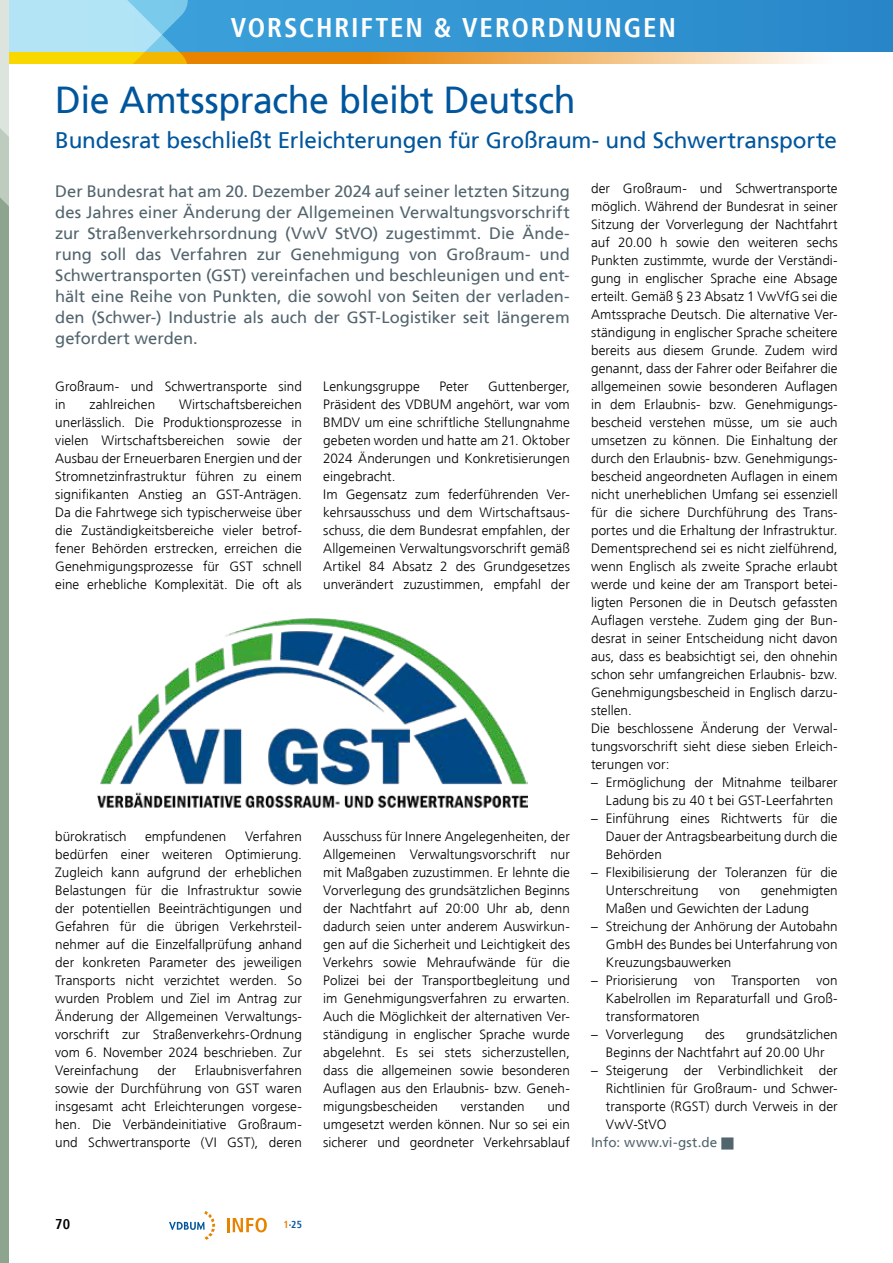
<style>
.page{position:relative;width:893px;height:1263px;background:#fff}
.page>*{position:absolute;margin:0;border:0;box-sizing:border-box;transform-origin:0 0}
.t1{font:37.5px "Frutiger LT";letter-spacing:-.01em;color:#00569d;scale:.95 1}
.t2{font:700 condensed 27px "Frutiger LT";letter-spacing:.07em;color:#fff}
.t3{font:22.5px "Frutiger LT";letter-spacing:-.01em;color:#00569d}
.t4{font:16.5px/21px "Frutiger LT";color:#52646d;text-align:justify}
.t5{font:700 condensed 14.25px "Frutiger LT";color:#000}
.t6{font:300 13.5px/18px "Frutiger LT";letter-spacing:.005em;color:#000;text-align:justify}
.t7{font:13.5px "Frutiger LT";letter-spacing:.01em;color:#52646d}
.t8{font:700 condensed 10.2px "Frutiger LT";color:#00569d}
.s1{color:#e88300}
</style>
<div class="page">
<svg style="left:169px;top:1211px;width:46px;height:29px"></svg>
<svg style="left:227px;top:1218px;width:40px;height:14px"></svg>
<svg style="left:190px;top:51px;width:703px;height:12px"></svg>
<div style="left:0;top:0;width:893px;height:51px;background:linear-gradient(to bottom,#3294d1,#3294d1)"></div>
<div style="left:0;top:0;width:9px;height:1263px;background:#8da48f"></div>
<svg style="left:0;top:0;width:190px;height:206px"></svg>
<img style="left:98px;top:618px;width:429px;height:190px">
<h2 class="t2" style="left:231px;top:12px;width:446px">VORSCHRIFTEN &amp; VERORDNUNGEN</h2>
<h1 class="t1" style="left:55px;top:78px;width:549px">Die Amtssprache bleibt Deutsch</h1>
<h3 class="t3" style="left:55px;top:127px;width:783px">Bundesrat beschließt Erleichterungen für Großraum- und Schwertransporte</h3>
<p class="t4" style="left:55px;top:181px;width:516px">Der Bundesrat hat am 20. Dezember 2024 auf seiner letzten Sitzung des Jahres einer Änderung der Allgemeinen Verwaltungsvorschrift zur Straßenverkehrsordnung (VwV StVO) zugestimmt. Die Ände&shy;rung soll das Verfahren zur Genehmigung von Großraum- und Schwertransporten (GST) vereinfachen und beschleunigen und ent&shy;hält eine Reihe von Punkten, die sowohl von Seiten der verladen&shy;den (Schwer-) Industrie als auch der GST-Logistiker seit längerem gefordert werden.</p>
<p class="t6" style="left:55px;top:378px;width:248px">Großraum- und Schwertransporte sind in</p>
<p class="t6" style="left:55px;top:396px;width:248px;text-indent:124px">Wirtschaftsbereichen unerlässlich. Die Produktionsprozesse in vielen Wirtschaftsbereichen sowie der Ausbau der Erneuerbaren Energien und der Stromnetzinfrastruktur führen zu einem signifikanten Anstieg an GST-Anträgen.<br>Da die Fahrtwege sich typischerweise über die Zuständigkeitsbereiche vieler betrof&shy;fener Behörden erstrecken, erreichen die Genehmigungsprozesse für GST schnell eine erhebliche Komplexität. Die oft als</p>
<p class="t6" style="left:90px;top:396px;width:67px">zahlreichen</p>
<p class="t6" style="left:323px;top:378px;width:248px;text-align:left;text-indent:165px">Guttenberger, Präsident des VDBUM angehört, war vom BMDV um eine schriftliche Stellungnahme gebeten worden und hatte am 21. Oktober 2024 Änderungen und Konkretisierungen eingebracht.<br>Im Gegensatz zum federführenden Ver&shy;kehrsausschuss und dem Wirtschaftsaus&shy;schuss, die dem Bundesrat empfahlen, der Allgemeinen Verwaltungsvorschrift gemäß Artikel 84 Absatz 2 des Grundgesetzes unverändert zuzustimmen, empfahl der</p>
<p class="t6" style="left:323px;top:378px;width:98px">Lenkungsgruppe</p>
<p class="t6" style="left:439px;top:378px;width:31px">Peter</p>
<p class="t6" style="left:55px;top:828px;width:248px;text-indent:190px">Verfahren bedürfen einer weiteren Optimierung.<br>Zugleich kann aufgrund der erheblichen Belastungen für die Infrastruktur sowie der potentiellen Beeinträchtigungen und Gefahren für die übrigen Verkehrsteil&shy;nehmer auf die Einzelfallprüfung anhand der konkreten Parameter des jeweiligen Transports nicht verzichtet werden. So wurden Problem und Ziel im Antrag zur Änderung der Allgemeinen Verwaltungs&shy;vorschrift zur Straßenverkehrs-Ordnung vom 6. November 2024 beschrieben. Zur Vereinfachung</p>
<p class="t6" style="left:55px;top:828px;width:73px">bürokratisch</p>
<p class="t6" style="left:145px;top:828px;width:83px">empfundenen</p>
<p class="t6" style="left:55px;top:1061px;width:248px;text-indent:140px">Erlaubnisverfahren sowie der Durchführung von GST waren insgesamt acht Erleichterungen vorgese&shy;hen. Die Verbändeinitiative Großraum&shy;und Schwertransporte (VI GST), deren</p>
<p class="t6" style="left:157px;top:1061px;width:20px">der</p>
<p class="t6" style="left:323px;top:828px;width:248px">Ausschuss für Innere Angelegenheiten, der Allgemeinen Verwaltungsvorschrift nur mit Maßgaben zuzustimmen. Er lehnte die Vorverlegung des grundsätzlichen Beginns der Nachtfahrt auf 20:00 Uhr ab, denn dadurch seien unter anderem Auswirkun&shy;gen auf die Sicherheit und Leichtigkeit des Verkehrs sowie Mehraufwände für die Polizei bei der Transportbegleitung und im Genehmigungsverfahren zu erwarten.<br>Auch die Möglichkeit der alternativen Ver&shy;ständigung in englischer Sprache wurde abgelehnt. Es sei stets sicherzustellen, dass die allgemeinen sowie besonderen Auflagen aus den Erlaubnis- bzw. Geneh&shy;migungsbescheiden</p>
<p class="t6" style="left:323px;top:1097px;width:248px;text-indent:224px">und umgesetzt werden können. Nur so sei ein sicherer und geordneter Verkehrsablauf</p>
<p class="t6" style="left:461px;top:1097px;width:65px">verstanden</p>
<p class="t6" style="left:591px;top:179px;width:248px;text-align:left">der Großraum- und Schwertransporte möglich. Während der Bundesrat in seiner Sitzung der Vorverlegung der Nachtfahrt auf 20.00 h sowie den weiteren sechs Punkten zustimmte, wurde der Verständi&shy;gung in englischer Sprache eine Absage erteilt. Gemäß § 23 Absatz 1 VwVfG sei die Amtssprache Deutsch. Die alternative Ver&shy;ständigung in englischer Sprache scheitere bereits aus diesem Grunde. Zudem wird genannt, dass der Fahrer oder Beifahrer die allgemeinen sowie besonderen Auflagen in dem Erlaubnis- bzw. Genehmigungs&shy;bescheid verstehen müsse, um sie auch umsetzen zu können. Die Einhaltung der durch den Erlaubnis- bzw. Genehmigungs&shy;bescheid angeordneten Auflagen in einem nicht unerheblichen Umfang sei essenziell für die sichere Durchführung des Trans&shy;portes und die Erhaltung der Infrastruktur.<br>Dementsprechend sei es nicht zielführend, wenn Englisch als zweite Sprache erlaubt werde und keine der am Transport betei&shy;ligten Personen die in Deutsch gefassten Auflagen verstehe. Zudem ging der Bun&shy;desrat in seiner Entscheidung nicht davon aus, dass es beabsichtigt sei, den ohnehin schon sehr umfangreichen Erlaubnis- bzw.<br>Genehmigungsbescheid in Englisch darzu&shy;stellen.<br>Die beschlossene Änderung der Verwal&shy;tungsvorschrift sieht diese sieben Erleich&shy;terungen vor:</p>
<p class="t6" style="left:606px;top:773px;width:233px;text-indent:-15px">– Ermöglichung der Mitnahme teilbarer<br>Ladung bis zu 40 t bei GST-Leerfahrten</p>
<p class="t6" style="left:606px;top:809px;width:233px;text-indent:-15px">– Einführung eines Richtwerts für die Dauer der Antragsbearbeitung durch die Behörden</p>
<p class="t6" style="left:606px;top:863px;width:233px;text-indent:-15px">– Flexibilisierung der Toleranzen für die<br>Unterschreitung</p>
<p class="t6" style="left:606px;top:881px;width:233px;text-indent:155px">genehmigten<br>Maßen und Gewichten der Ladung</p>
<p class="t6" style="left:606px;top:917px;width:233px;text-indent:-15px">– Streichung der Anhörung der Autobahn GmbH des Bundes bei Unterfahrung von Kreuzungsbauwerken</p>
<p class="t6" style="left:606px;top:971px;width:233px;text-indent:-15px">– Priorisierung von Transporten von Kabelrollen im Reparaturfall und Groß&shy;transformatoren</p>
<p class="t6" style="left:591px;top:1025px;width:94px">– Vorverlegung</p>
<p class="t6" style="left:705px;top:1025px;width:21px">des</p>
<p class="t6" style="left:719px;top:881px;width:23px">von</p>
<p class="t6" style="left:606px;top:1025px;width:233px;text-indent:140px">grundsätzlichen<br>Beginns der Nachtfahrt auf 20.00 Uhr</p>
<p class="t6" style="left:606px;top:1061px;width:233px;text-indent:-15px">– Steigerung der Verbindlichkeit der Richtlinien für Großraum- und Schwer&shy;transporte (RGST) durch Verweis in der VwV-StVO</p>
<p class="t7" style="left:591px;top:1134px;width:128px">Info: www.vi-gst.de</p>
<p class="t5" style="left:55px;top:1215px;width:16px">70</p>
<p class="t8" style="left:283px;top:1218px;width:20px"><span class="s1">1</span>·25</p>
</div>
